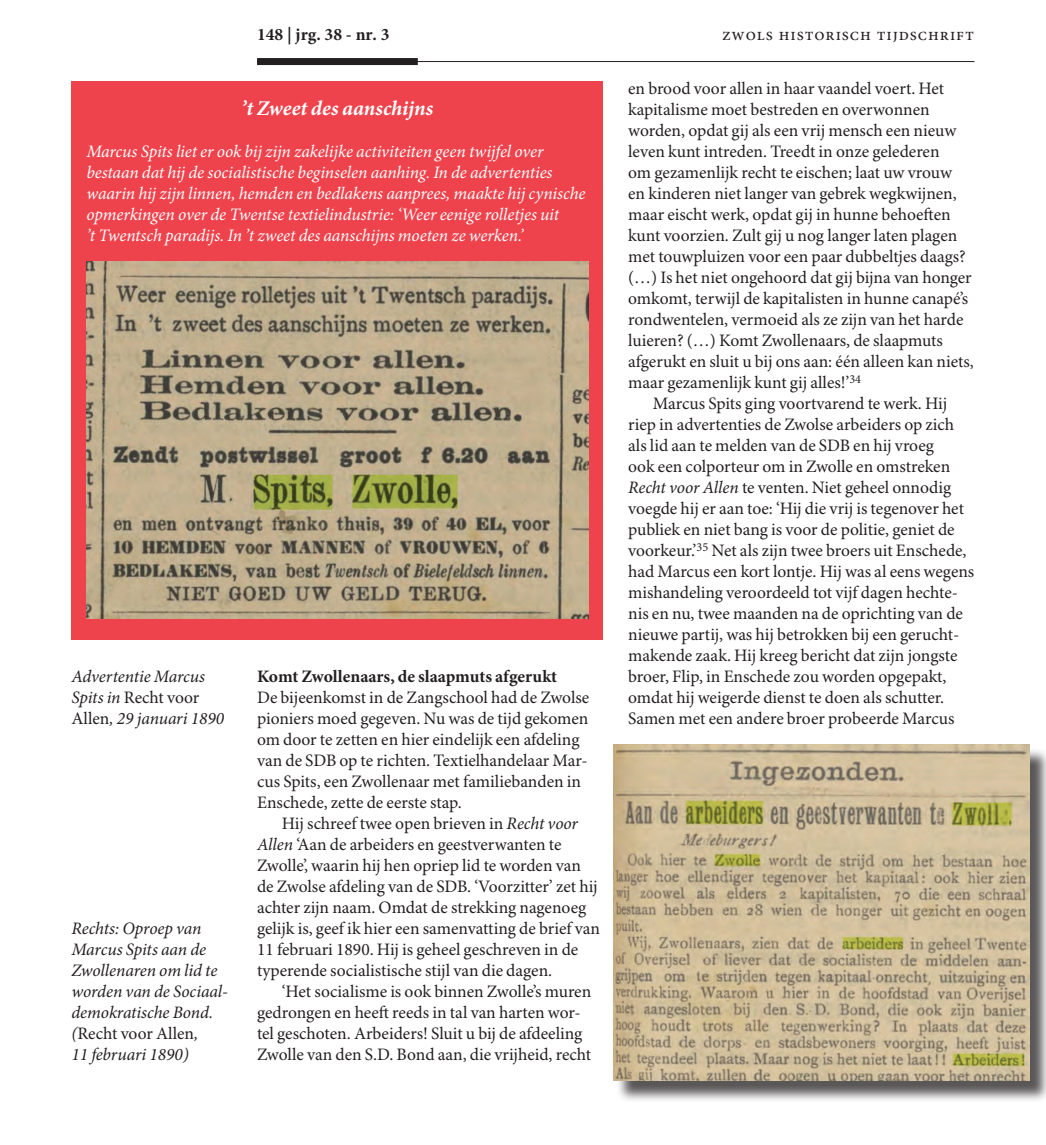
<style>
.page{position:relative;width:1046px;height:1145px;background:#fff}
.page>*{position:absolute;margin:0;border:0;box-sizing:border-box;transform-origin:0 0}
.t1{font:italic 700 21px "Minion Pro";color:#fff}
.t2{font:17.5px/21px "Minion Pro";color:#231f20}
.t3{font:italic 17.5px/21px "Minion Pro";letter-spacing:-.005em;color:#fff}
.t4{font:italic 17.5px/21px "Minion Pro";letter-spacing:-.005em;color:#231f20}
.t5{font:700 17.5px "Minion Pro";color:#231f20}
.t6{font:17.5px "Minion Pro";letter-spacing:.05em;color:#231f20}
.s1{font-style:normal}
.s2{font-style:italic}
</style>
<div class="page">
<hr style="left:257px;top:61px;width:717px;height:1px;background:#231f20">
<div style="left:257px;top:58px;width:161px;height:7px;background:#231f20"></div>
<div style="left:71px;top:81px;width:532px;height:559px;background:#ee434d"></div>
<img style="left:86px;top:262px;width:502px;height:357px">
<div style="left:616px;top:747px;width:430px;height:356px;background:#231f20;opacity:.75"></div>
<img style="left:613px;top:745px;width:416px;height:336px">
<p class="t5" style="left:257px;top:22px;width:134px">148 | jrg. 38 - nr. 3</p>
<p class="t6" style="left:722px;top:24px;width:253px">zwols historisch tijdschrift</p>
<p class="t1" style="left:242px;top:93px;width:193px">’t Zweet des aanschijns</p>
<p class="t3" style="left:86px;top:141px;width:501px">Marcus Spits liet er ook bij zijn zakelijke activiteiten geen twijfel over bestaan dat hij de socialistische beginselen aanhing. In de advertenties waarin hij zijn linnen, hemden en bedlakens aanprees, maakte hij cynische opmerkingen over de Twentse textielindustrie: ‘Weer eenige rolletjes uit<br>’t Twentsch paradijs. In ’t zweet des aanschijns moeten ze werken.’</p>
<p class="t4" style="left:71px;top:666px;width:154px">Advertentie Marcus<br>Spits in <span class="s1">Recht voor<br>Allen</span>, 29 januari 1890</p>
<p class="t4" style="left:71px;top:918px;width:158px">Rechts: Oproep van<br>Marcus Spits aan de<br>Zwollenaren om lid te worden van de Sociaal&shy;demokratische Bond. (<span class="s1">Recht voor Allen</span>,<br>11 februari 1890)</p>
<p class="t5" style="left:257px;top:664px;width:302px">Komt Zwollenaars, de slaapmuts afgerukt</p>
<p class="t2" style="left:257px;top:687px;width:334px">De bijeenkomst in de Zangschool had de Zwolse pioniers moed gegeven. Nu was de tijd gekomen om door te zetten en hier eindelijk een afdeling van de SDB op te richten. Textielhandelaar Mar&shy;cus Spits, een Zwollenaar met familiebanden in Enschede, zette de eerste stap.</p>
<p class="t2" style="left:257px;top:813px;width:344px;text-indent:25px">Hij schreef twee open brieven in <span class="s2">Recht voor Allen</span> ‘Aan de arbeiders en geestverwanten te Zwolle’, waarin hij hen opriep lid te worden van de Zwolse afdeling van de SDB. ‘Voorzitter’ zet hij achter zijn naam. Omdat de strekking nagenoeg gelijk is, geef ik hier een samenvatting de brief van 11 februari 1890. Hij is geheel geschreven in de typerende socialistische stijl van die dagen.</p>
<p class="t2" style="left:257px;top:981px;width:336px;text-indent:25px">‘Het socialisme is ook binnen Zwolle’s muren gedrongen en heeft reeds in tal van harten wor&shy;tel geschoten. Arbeiders! Sluit u bij de afdeeling Zwolle van den S.D. Bond aan, die vrijheid, recht</p>
<p class="t2" style="left:628px;top:78px;width:318px">en brood voor allen in haar vaandel voert. Het</p>
<p class="t2" style="left:628px;top:99px;width:303px">kapitalisme moet bestreden en overwonnen</p>
<p class="t2" style="left:628px;top:120px;width:330px">worden, opdat gij als een vrij mensch een nieuw</p>
<p class="t2" style="left:628px;top:141px;width:313px">leven kunt intreden. Treedt in onze gelederen</p>
<p class="t2" style="left:628px;top:162px;width:325px">om gezamenlijk recht te eischen; laat uw vrouw</p>
<p class="t2" style="left:628px;top:183px;width:330px">en kinderen niet langer van gebrek wegkwijnen,</p>
<p class="t2" style="left:628px;top:204px;width:324px">maar eischt werk, opdat gij in hunne behoeften</p>
<p class="t2" style="left:628px;top:225px;width:331px">kunt voorzien. Zult gij u nog langer laten plagen</p>
<p class="t2" style="left:628px;top:246px;width:339px">met touwpluizen voor een paar dubbeltjes daags?</p>
<p class="t2" style="left:628px;top:267px;width:345px">(…) Is het niet ongehoord dat gij bijna van honger</p>
<p class="t2" style="left:628px;top:288px;width:342px">omkomt, terwijl de kapitalisten in hunne canapé’s</p>
<p class="t2" style="left:628px;top:309px;width:337px">rondwentelen, vermoeid als ze zijn van het harde</p>
<p class="t2" style="left:628px;top:330px;width:316px">luieren? (…) Komt Zwollenaars, de slaapmuts</p>
<p class="t2" style="left:628px;top:351px;width:347px">afgerukt en sluit u bij ons aan: één alleen kan niets,</p>
<p class="t2" style="left:628px;top:372px;width:234px">maar gezamenlijk kunt gij alles!’<sup>34</sup></p>
<p class="t2" style="left:653px;top:393px;width:296px">Marcus Spits ging voortvarend te werk. Hij</p>
<p class="t2" style="left:628px;top:414px;width:327px">riep in advertenties de Zwolse arbeiders op zich</p>
<p class="t2" style="left:628px;top:435px;width:307px">als lid aan te melden van de SDB en hij vroeg</p>
<p class="t2" style="left:628px;top:456px;width:324px">ook een colporteur om in Zwolle en omstreken</p>
<p class="t2" style="left:628px;top:477px;width:325px"><span class="s2">Recht voor Allen</span> te venten. Niet geheel onnodig</p>
<p class="t2" style="left:628px;top:498px;width:337px">voegde hij er aan toe: ‘Hij die vrij is tegenover het</p>
<p class="t2" style="left:628px;top:519px;width:328px">publiek en niet bang is voor de politie, geniet de</p>
<p class="t2" style="left:628px;top:540px;width:340px">voorkeur.’<sup>35</sup> Net als zijn twee broers uit Enschede,</p>
<p class="t2" style="left:628px;top:561px;width:348px">had Marcus een kort lontje. Hij was al eens wegens</p>
<p class="t2" style="left:628px;top:582px;width:331px">mishandeling veroordeeld tot vijf dagen hechte-</p>
<p class="t2" style="left:628px;top:603px;width:336px">nis en nu, twee maanden na de oprichting van de</p>
<p class="t2" style="left:628px;top:624px;width:333px">nieuwe partij, was hij betrokken bij een gerucht-</p>
<p class="t2" style="left:628px;top:645px;width:331px">makende zaak. Hij kreeg bericht dat zijn jongste</p>
<p class="t2" style="left:628px;top:666px;width:320px">broer, Flip, in Enschede zou worden opgepakt,</p>
<p class="t2" style="left:628px;top:687px;width:317px">omdat hij weigerde dienst te doen als schutter.</p>
<p class="t2" style="left:628px;top:708px;width:328px">Samen met een andere broer probeerde Marcus</p>
</div>
